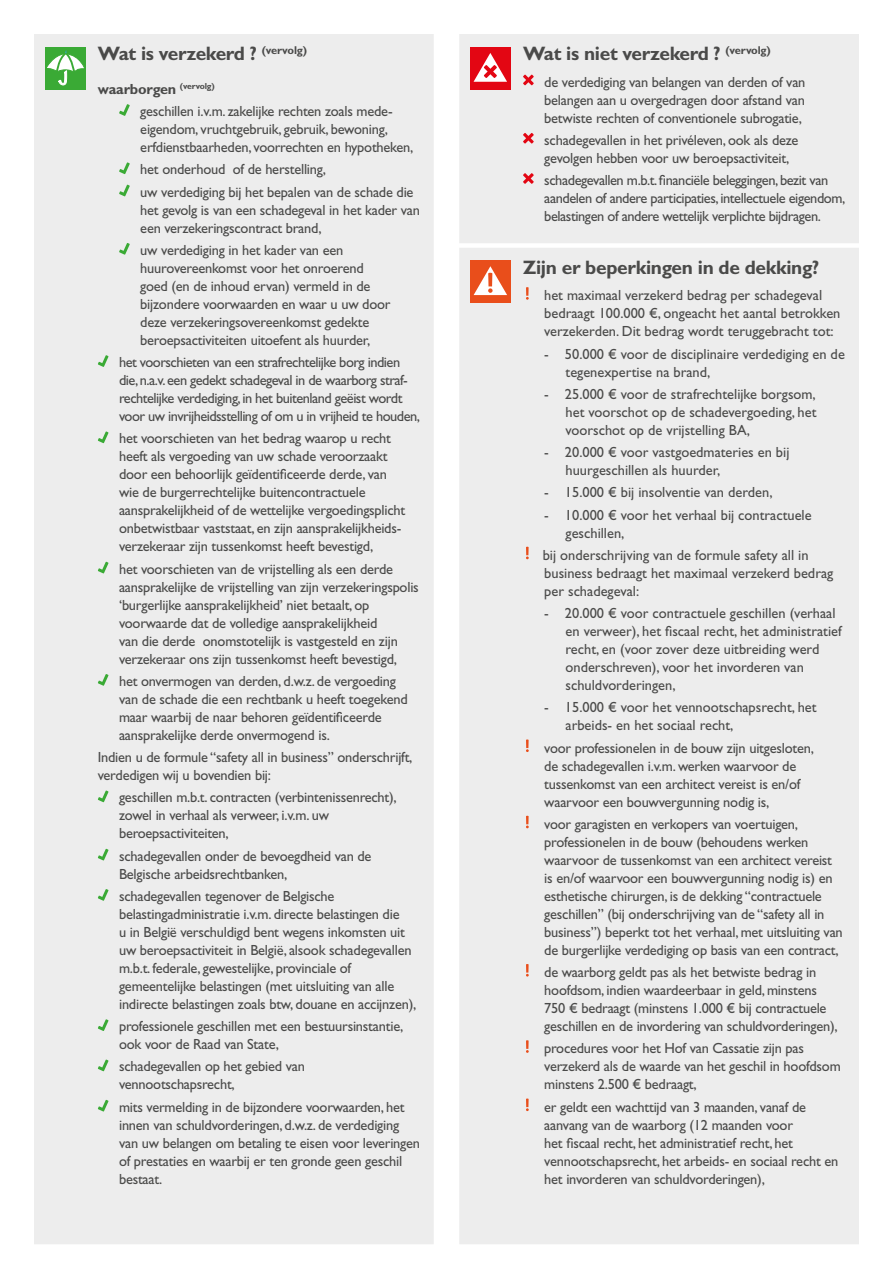
<style>
.page{position:relative;width:893px;height:1263px;background:#fff}
.page>*{position:absolute;margin:0;border:0;box-sizing:border-box;transform-origin:0 0}
.t1{font:700 19.5px "Gill Sans Std";letter-spacing:-.015em;color:#4a4a49}
.t2{font:14.7px/18px "Gill Sans Std";letter-spacing:-.015em;color:#4a4a49}
.t3{font:14.7px/18px "Gill Sans Std";letter-spacing:-.035em;color:#4a4a49}
.s1{font-weight:700}
</style>
<div class="page">
<div style="left:34px;top:34px;width:825px;height:1210px;background:#ededed"></div>
<div style="left:45px;top:47px;width:41px;height:42px;background:#3aaa35"></div>
<svg style="left:47px;top:50px;width:37px;height:35px"></svg>
<svg style="left:119px;top:104px;width:11px;height:12px"></svg>
<svg style="left:119px;top:162px;width:11px;height:12px"></svg>
<svg style="left:119px;top:185px;width:11px;height:11px"></svg>
<svg style="left:119px;top:243px;width:11px;height:12px"></svg>
<svg style="left:98px;top:355px;width:11px;height:12px"></svg>
<svg style="left:98px;top:431px;width:11px;height:12px"></svg>
<svg style="left:98px;top:562px;width:11px;height:11px"></svg>
<svg style="left:98px;top:674px;width:11px;height:12px"></svg>
<svg style="left:98px;top:790px;width:11px;height:12px"></svg>
<svg style="left:98px;top:849px;width:11px;height:11px"></svg>
<svg style="left:98px;top:889px;width:11px;height:12px"></svg>
<svg style="left:98px;top:1019px;width:11px;height:12px"></svg>
<svg style="left:98px;top:1059px;width:11px;height:12px"></svg>
<svg style="left:98px;top:1100px;width:11px;height:11px"></svg>
<div style="left:470px;top:47px;width:41px;height:42px;background:#e30613"></div>
<svg style="left:474px;top:53px;width:33px;height:29px"></svg>
<svg style="left:523px;top:75px;width:11px;height:10px"></svg>
<svg style="left:523px;top:133px;width:11px;height:11px"></svg>
<svg style="left:523px;top:173px;width:11px;height:11px"></svg>
<div style="left:470px;top:260px;width:41px;height:43px;background:#e94e1b"></div>
<svg style="left:474px;top:266px;width:33px;height:29px"></svg>
<svg style="left:526px;top:287px;width:3px;height:13px"></svg>
<svg style="left:526px;top:546px;width:3px;height:13px"></svg>
<svg style="left:526px;top:739px;width:3px;height:13px"></svg>
<svg style="left:526px;top:815px;width:3px;height:13px"></svg>
<svg style="left:526px;top:964px;width:3px;height:12px"></svg>
<svg style="left:526px;top:1040px;width:3px;height:13px"></svg>
<svg style="left:526px;top:1098px;width:3px;height:13px"></svg>
<h1 class="t1" style="left:98px;top:42px;width:211px">Wat is verzekerd ? <sup>(vervolg)</sup></h1>
<p class="t2" style="left:140px;top:78px;width:254px;line-height:22.2px;text-indent:-43px"><span class="s1">waarborgen</span> <sup>(vervolg)<br></sup>geschillen i.v.m. zakelijke rechten zoals mede-</p>
<p class="t2" style="left:140px;top:120px;width:275px">eigendom, vruchtgebruik, gebruik, bewoning, erfdienstbaarheden, voorrechten en hypotheken,</p>
<p class="t2" style="left:140px;top:158px;width:275px;line-height:22.2px">het onderhoud of de herstelling,<br>uw verdediging bij het bepalen van de schade die</p>
<p class="t2" style="left:140px;top:201px;width:281px">het gevolg is van een schadegeval in het kader van een verzekeringscontract brand,</p>
<p class="t2" style="left:140px;top:241px;width:252px">uw verdediging in het kader van een huurovereenkomst voor het onroerend goed (en de inhoud ervan) vermeld in de bijzondere voorwaarden en waar u uw door deze verzekeringsovereenkomst gedekte beroepsactiviteiten uitoefent als huurder,</p>
<p class="t3" style="left:119px;top:353px;width:302px">het voorschieten van een strafrechtelijke borg indien die, n.a.v. een gedekt schadegeval in de waarborg straf&shy;rechtelijke verdediging, in het buitenland geëist wordt voor uw invrijheidsstelling of om u in vrijheid te houden,</p>
<p class="t2" style="left:119px;top:429px;width:288px">het voorschieten van het bedrag waarop u recht heeft als vergoeding van uw schade veroorzaakt door een behoorlijk geïdentificeerde derde, van wie de burgerrechtelijke buitencontractuele aansprakelijkheid of de wettelijke vergoedingsplicht onbetwistbaar vaststaat, en zijn aansprakelijkheids&shy;verzekeraar zijn tussenkomst heeft bevestigd,</p>
<p class="t2" style="left:119px;top:560px;width:301px">het voorschieten van de vrijstelling als een derde aansprakelijke de vrijstelling van zijn verzekeringspolis ‘burgerlijke aansprakelijkheid’ niet betaalt, op voorwaarde dat de volledige aansprakelijkheid<br>van die derde onomstotelijk is vastgesteld en zijn verzekeraar ons zijn tussenkomst heeft bevestigd,</p>
<p class="t2" style="left:119px;top:672px;width:290px">het onvermogen van derden, d.w.z. de vergoeding van de schade die een rechtbank u heeft toegekend maar waarbij de naar behoren geïdentificeerde aansprakelijke derde onvermogend is.</p>
<p class="t2" style="left:98px;top:748px;width:316px">Indien u de formule “safety all in business” onderschrijft, verdedigen wij u bovendien bij:</p>
<p class="t2" style="left:119px;top:788px;width:279px">geschillen m.b.t. contracten (verbintenissenrecht), zowel in verhaal als verweer, i.v.m. uw beroepsactiviteiten,</p>
<p class="t2" style="left:119px;top:847px;width:254px">schadegevallen onder de bevoegdheid van de<br>Belgische arbeidsrechtbanken,</p>
<p class="t2" style="left:119px;top:887px;width:299px">schadegevallen tegenover de Belgische belastingadministratie i.v.m. directe belastingen die<br>u in België verschuldigd bent wegens inkomsten uit uw beroepsactiviteit in België, alsook schadegevallen m.b.t. federale, gewestelijke, provinciale of gemeentelijke belastingen (met uitsluiting van alle indirecte belastingen zoals btw, douane en accijnzen),</p>
<p class="t2" style="left:119px;top:1017px;width:286px">professionele geschillen met een bestuursinstantie, ook voor de Raad van State,</p>
<p class="t2" style="left:119px;top:1057px;width:187px">schadegevallen op het gebied van vennootschapsrecht,</p>
<p class="t2" style="left:119px;top:1098px;width:302px">mits vermelding in de bijzondere voorwaarden, het innen van schuldvorderingen, d.w.z. de verdediging van uw belangen om betaling te eisen voor leveringen of prestaties en waarbij er ten gronde geen geschil bestaat.</p>
<h1 class="t1" style="left:523px;top:42px;width:249px">Wat is niet verzekerd ? <sup>(vervolg)</sup></h1>
<p class="t2" style="left:544px;top:73px;width:263px;text-align:justify">de verdediging van belangen van derden of van belangen aan u overgedragen door afstand van betwiste rechten of conventionele subrogatie,</p>
<p class="t2" style="left:544px;top:131px;width:256px">schadegevallen in het privéleven, ook als deze gevolgen hebben voor uw beroepsactiviteit,</p>
<p class="t2" style="left:544px;top:171px;width:302px">schadegevallen m.b.t. financiële beleggingen, bezit van aandelen of andere participaties, intellectuele eigendom, belastingen of andere wettelijk verplichte bijdragen.</p>
<h1 class="t1" style="left:523px;top:256px;width:298px">Zijn er beperkingen in de dekking?</h1>
<p class="t2" style="left:544px;top:286px;width:298px">het maximaal verzekerd bedrag per schadegeval bedraagt 100.000 €, ongeacht het aantal betrokken verzekerden. Dit bedrag wordt teruggebracht tot:</p>
<p class="t2" style="left:566px;top:345px;width:281px;text-indent:-21px">- 50.000 € voor de disciplinaire verdediging en de tegenexpertise na brand,</p>
<p class="t2" style="left:566px;top:385px;width:252px;text-align:justify;text-indent:-21px">- 25.000 € voor de strafrechtelijke borgsom, het voorschot op de schadevergoeding, het voorschot op de vrijstelling BA,</p>
<p class="t2" style="left:566px;top:443px;width:225px;text-indent:-21px">- 20.000 € voor vastgoedmateries en bij huurgeschillen als huurder,</p>
<p class="t2" style="left:544px;top:483px;width:230px">- 15.000 € bij insolventie van derden,</p>
<p class="t2" style="left:566px;top:506px;width:248px;text-indent:-21px">- 10.000 € voor het verhaal bij contractuele geschillen,</p>
<p class="t2" style="left:543px;top:546px;width:292px">bij onderschrijving van de formule safety all in business bedraagt het maximaal verzekerd bedrag per schadegeval:</p>
<p class="t2" style="left:566px;top:604px;width:278px;text-indent:-21px">- 20.000 € voor contractuele geschillen (verhaal en verweer), het fiscaal recht, het administratief recht, en (voor zover deze uitbreiding werd onderschreven), voor het invorderen van schuldvorderingen,</p>
<p class="t2" style="left:566px;top:698px;width:253px;text-indent:-21px">- 15.000 € voor het vennootschapsrecht, het arbeids- en het sociaal recht,</p>
<p class="t2" style="left:544px;top:739px;width:271px">voor professionelen in de bouw zijn uitgesloten, de schadegevallen i.v.m. werken waarvoor de tussenkomst van een architect vereist is en/of waarvoor een bouwvergunning nodig is,</p>
<p class="t2" style="left:544px;top:815px;width:300px">voor garagisten en verkopers van voertuigen, professionelen in de bouw (behoudens werken waarvoor de tussenkomst van een architect vereist is en/of waarvoor een bouwvergunning nodig is) en esthetische chirurgen, is de dekking “contractuele geschillen” (bij onderschrijving van de “safety all in business”) beperkt tot het verhaal, met uitsluiting van de burgerlijke verdediging op basis van een contract,</p>
<p class="t2" style="left:544px;top:963px;width:295px">de waarborg geldt pas als het betwiste bedrag in hoofdsom, indien waardeerbaar in geld, minstens 750 € bedraagt (minstens 1.000 € bij contractuele geschillen en de invordering van schuldvorderingen),</p>
<p class="t2" style="left:544px;top:1039px;width:298px">procedures voor het Hof van Cassatie zijn pas verzekerd als de waarde van het geschil in hoofdsom minstens 2.500 € bedraagt,</p>
<p class="t2" style="left:544px;top:1098px;width:296px">er geldt een wachttijd van 3 maanden, vanaf de aanvang van de waarborg (12 maanden voor<br>het fiscaal recht, het administratief recht, het vennootschapsrecht, het arbeids- en sociaal recht en het invorderen van schuldvorderingen),</p>
</div>
